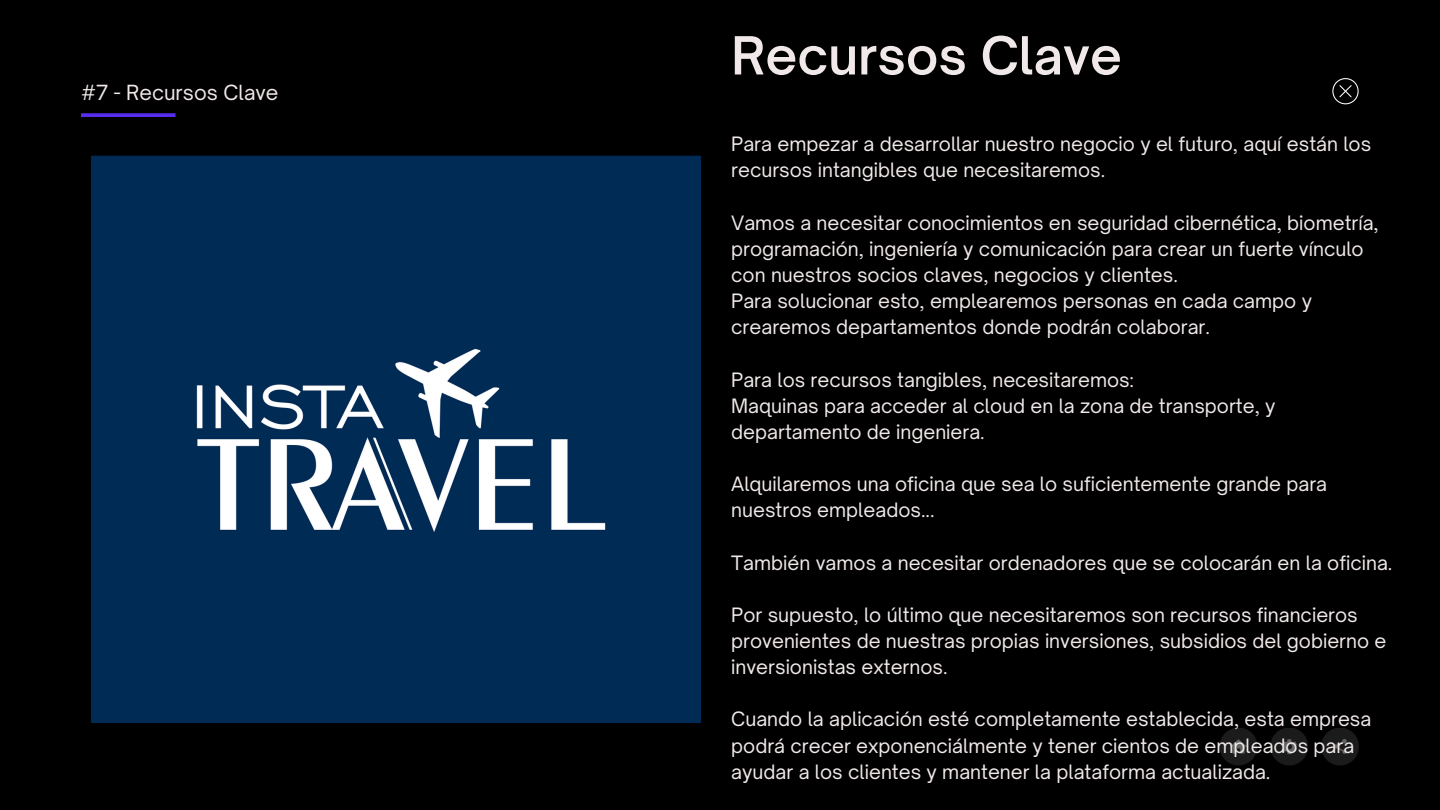
<style>
.page{position:relative;width:1440px;height:810px;background:#000}
.page>*{position:absolute;margin:0;border:0;box-sizing:border-box;transform-origin:0 0}
.t1{font:600 50.2px "Open Sauce One";color:#f1e9e9}
.t2{font:20px "Open Sauce One";color:#f1e9e9}
.t3{font:19px/26.1px "Open Sauce One";color:#f1e9e9}
</style>
<div class="page">
<svg style="left:81px;top:113px;width:11px;height:4px"></svg>
<svg style="left:1332px;top:78px;width:27px;height:26px"></svg>
<div style="left:1220px;top:728px;width:37px;height:37px;background:#1b1b1b;border-radius:50%"></div>
<svg style="left:1230px;top:739px;width:17px;height:14px"></svg>
<div style="left:1270px;top:728px;width:38px;height:37px;background:#1b1b1b;border-radius:50%"></div>
<svg style="left:1282px;top:739px;width:15px;height:15px"></svg>
<div style="left:1321px;top:728px;width:38px;height:37px;background:#1b1b1b;border-radius:50%"></div>
<svg style="left:1333px;top:739px;width:14px;height:15px"></svg>
<img style="left:92px;top:113px;width:609px;height:610px">
<p class="t2" style="left:81px;top:80px;width:199px">#7 - Recursos Clave</p>
<h1 class="t1" style="left:731px;top:24px;width:392px">Recursos Clave</h1>
<p class="t3" style="left:731px;top:131px;width:642px">Para empezar a desarrollar nuestro negocio y el futuro, aquí están los recursos intangibles que necesitaremos.</p>
<p class="t3" style="left:731px;top:209px;width:649px">Vamos a necesitar conocimientos en seguridad cibernética, biometría, programación, ingeniería y comunicación para crear un fuerte vínculo con nuestros socios claves, negocios y clientes.<br>Para solucionar esto, emplearemos personas en cada campo y crearemos departamentos donde podrán colaborar.</p>
<p class="t3" style="left:731px;top:366px;width:546px">Para los recursos tangibles, necesitaremos:<br>Maquinas para acceder al cloud en la zona de transporte, y departamento de ingeniera.</p>
<p class="t3" style="left:731px;top:471px;width:597px">Alquilaremos una oficina que sea lo suficientemente grande para nuestros empleados...</p>
<p class="t3" style="left:731px;top:549px;width:663px">También vamos a necesitar ordenadores que se colocarán en la oficina.</p>
<p class="t3" style="left:731px;top:602px;width:657px">Por supuesto, lo último que necesitaremos son recursos financieros provenientes de nuestras propias inversiones, subsidios del gobierno e inversionistas externos.</p>
<p class="t3" style="left:731px;top:706px;width:642px">Cuando la aplicación esté completamente establecida, esta empresa podrá crecer exponenciálmente y tener cientos de empleados para ayudar a los clientes y mantener la plataforma actualizada.</p>
</div>
